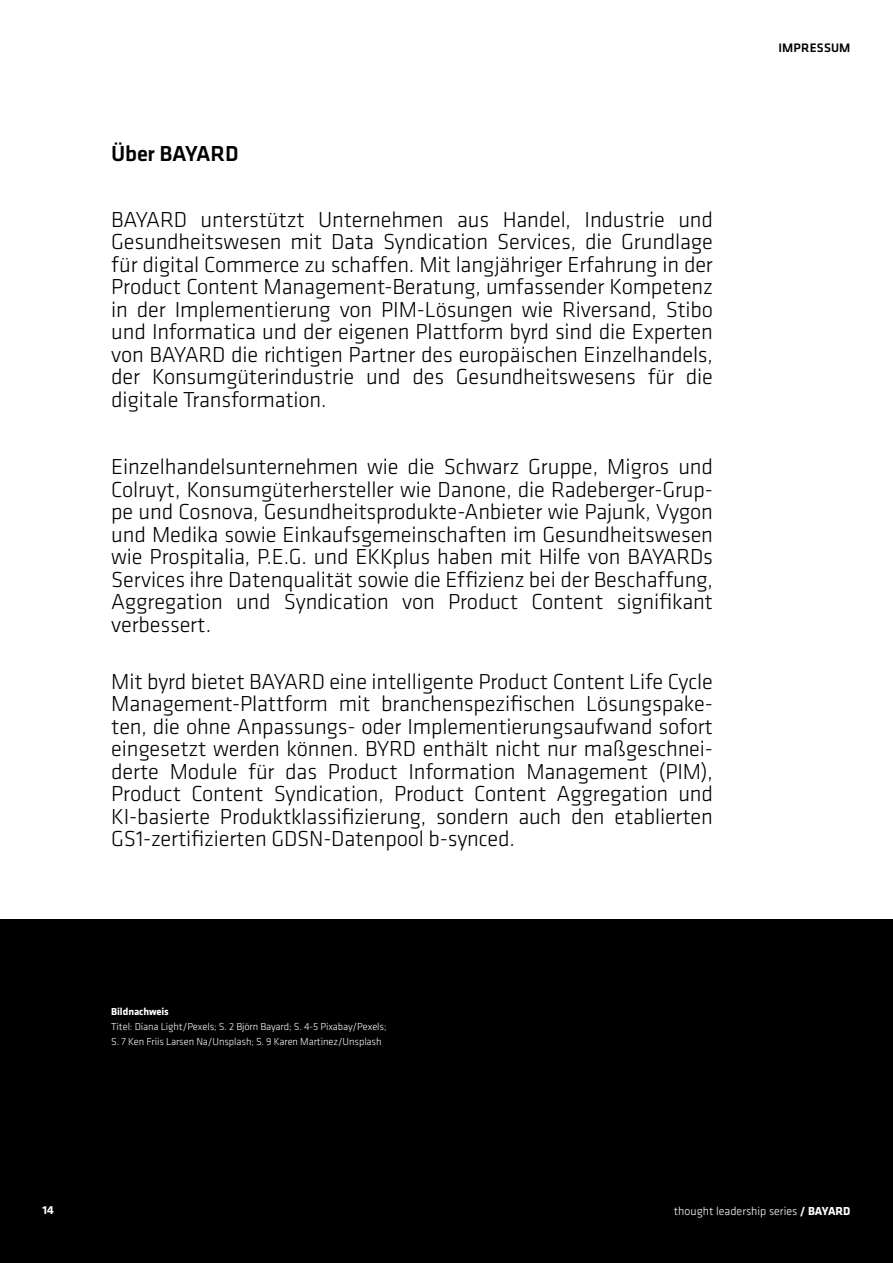
<style>
.page{position:relative;width:893px;height:1263px;background:#fff}
.page>*{position:absolute;margin:0;border:0;box-sizing:border-box;transform-origin:0 0}
.t1{font:300 22.5px/22.5px "Klavika CH";letter-spacing:-.01em;color:#000;text-align:justify}
.t2{font:500 22.5px "Klavika CH";letter-spacing:-.01em;color:#000}
.t3{font:500 12.75px "Klavika CH";letter-spacing:.015em;color:#000}
.t4{font:300 12px "Klavika CH";color:#fff}
.t5{font:700 12px "Klavika CH";color:#fff}
.t6{font:300 10.5px/15px "Klavika CH";letter-spacing:-.01em;color:#fff}
.t7{font:700 10.5px "Klavika CH";letter-spacing:-.01em;color:#fff}
.s1{font-weight:700}
</style>
<div class="page">
<div style="left:0;top:920px;width:893px;height:343px;background:#000"></div>
<p class="t2" style="left:111px;top:141px;width:129px">Über BAYARD</p>
<p class="t1" style="left:111px;top:208px;width:603px">BAYARD unterstützt Unternehmen aus Handel, Industrie und Gesundheitswesen mit Data Syndication Services, die Grundlage für digital Commerce zu schaffen. Mit langjähriger Erfahrung in der Product Content Management-Beratung, umfassender Kompetenz in der Implementierung von PIM-Lösungen wie Riversand, Stibo und Informatica und der eigenen Plattform byrd sind die Experten von BAYARD die richtigen Partner des europäischen Einzelhandels, der Konsumgüterindustrie und des Gesundheitswesens für die digitale Transformation.</p>
<p class="t1" style="left:111px;top:456px;width:603px">Einzelhandelsunternehmen wie die Schwarz Gruppe, Migros und Colruyt, Konsumgüterhersteller wie Danone, die Radeberger-Grup&shy;pe und Cosnova, Gesundheitsprodukte-Anbieter wie Pajunk, Vygon und Medika sowie Einkaufsgemeinschaften im Gesundheitswesen wie Prospitalia, P.E.G. und EKKplus haben mit Hilfe von BAYARDs Services ihre Datenqualität sowie die Effizienz bei der Beschaffung, Aggregation und Syndication von Product Content signifikant verbessert.</p>
<p class="t1" style="left:111px;top:670px;width:603px">Mit byrd bietet BAYARD eine intelligente Product Content Life Cycle Management-Plattform mit branchenspezifischen Lösungspake&shy;ten, die ohne Anpassungs- oder Implementierungsaufwand sofort eingesetzt werden können. BYRD enthält nicht nur maßgeschnei&shy;derte Module für das Product Information Management (PIM), Product Content Syndication, Product Content Aggregation und KI-basierte Produktklassifizierung, sondern auch den etablierten GS1-zertifizierten GDSN-Datenpool b-synced.</p>
<p class="t7" style="left:111px;top:1006px;width:59px">Bildnachweis</p>
<p class="t6" style="left:111px;top:1019px;width:277px">Titel: Diana Light/Pexels; S. 2 Björn Bayard; S. 4-5 Pixabay/Pexels;<br>S. 7 Ken Friis Larsen Na/Unsplash; S. 9 Karen Martinez/Unsplash</p>
<p class="t3" style="left:778px;top:41px;width:74px">IMPRESSUM</p>
<p class="t5" style="left:43px;top:1203px;width:13px">14</p>
<p class="t4" style="left:674px;top:1204px;width:178px">thought leadership series <span class="s1">/ BAYARD</span></p>
</div>
